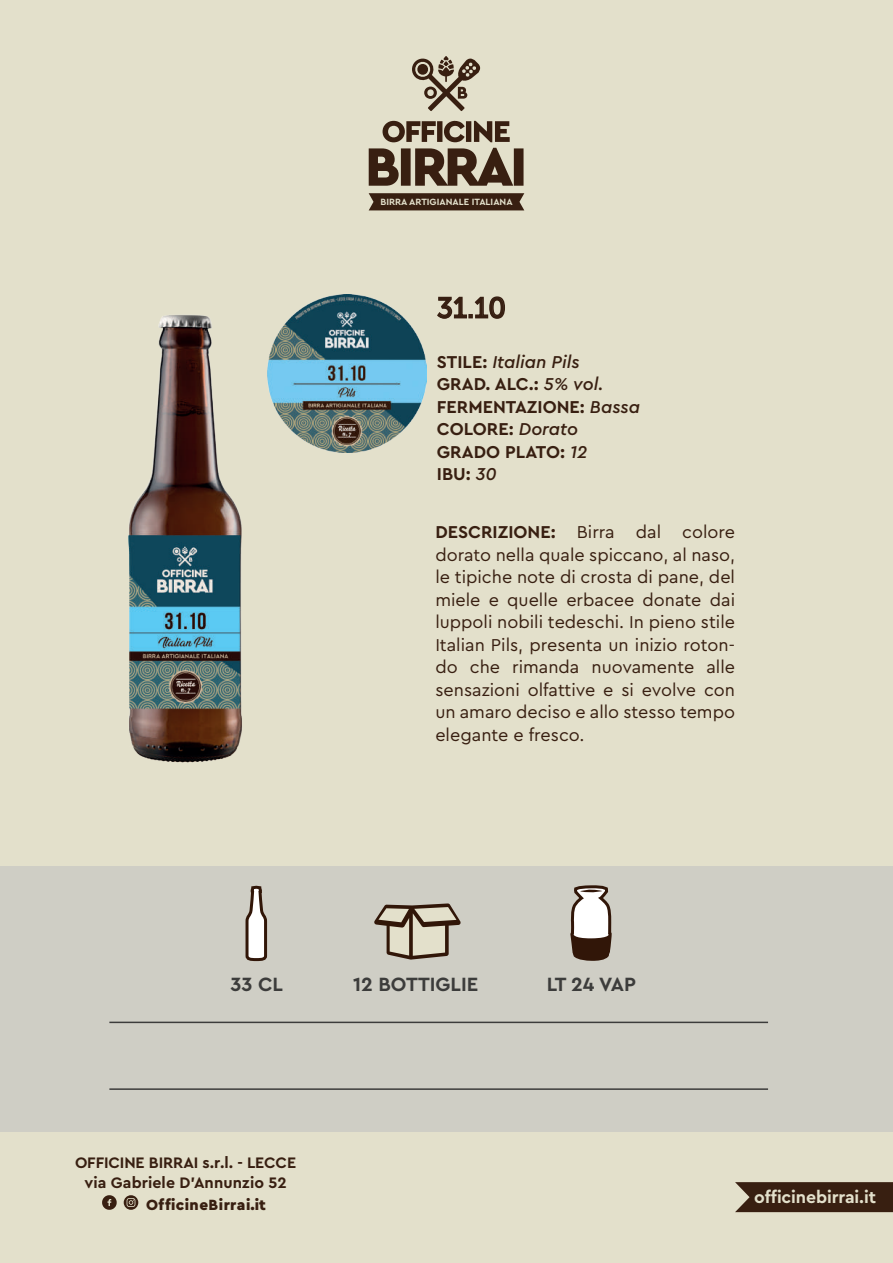
<style>
.page{position:relative;width:893px;height:1263px;background:#e3e0cb}
.page>*{position:absolute;margin:0;border:0;box-sizing:border-box;transform-origin:0 0}
.t1{font:28.5px "Museo Sans 500";color:#381f11}
.t2{font:700 20.1px "Cera Pro";color:#3c3c3b}
.t3{font:18px/22.5px "Cera Pro";color:#381f11;text-align:justify}
.t4{font:700 18px/22.5px "Cera Pro";color:#381f11}
.t5{font:700 17.7px "Cera Pro";letter-spacing:-.005em;color:#e3e0cb}
.t6{font:700 15.9px/19px "Cera Pro";color:#381f11;text-align:center}
.t7{font:900 15.45px "Cera Pro";letter-spacing:.03em;color:#381f11}
.t8{font:700 9.45px "Cera Pro";color:#e3e0cb}
.s1{font-weight:500;font-style:italic}
.s2{font-weight:700}
</style>
<div class="page">
<div style="left:0;top:866px;width:893px;height:265px;background:#cfcec5"></div>
<svg style="left:369px;top:193px;width:155px;height:17px;background:#3e2618"></svg>
<svg style="left:369px;top:148px;width:155px;height:38px"></svg>
<svg style="left:412px;top:56px;width:69px;height:55px"></svg>
<svg style="left:383px;top:121px;width:127px;height:21px"></svg>
<svg style="left:245px;top:885px;width:23px;height:77px"></svg>
<svg style="left:374px;top:903px;width:87px;height:56px"></svg>
<svg style="left:569px;top:885px;width:45px;height:139px"></svg>
<svg style="left:437px;top:296px;width:68px;height:23px"></svg>
<svg style="left:124px;top:1195px;width:14px;height:15px"></svg>
<svg style="left:102px;top:1195px;width:15px;height:15px"></svg>
<svg style="left:735px;top:1182px;width:158px;height:30px;background:#40281a"></svg>
<hr style="left:109px;top:1022px;width:659px;height:1px;background:#3c3c3b">
<hr style="left:109px;top:1088px;width:659px;height:2px;background:#3c3c3b">
<img style="left:128px;top:315px;width:114px;height:448px">
<img style="left:268px;top:294px;width:158px;height:158px">
<p class="t8" style="left:380px;top:195px;width:134px">BIRRA ARTIGIANALE ITALIANA</p>
<h1 class="t1" style="left:437px;top:292px;width:71px">31.10</h1>
<p class="t4" style="left:437px;top:349px;width:205px">STILE: <span class="s1">Italian Pils<br></span>GRAD. ALC.: <span class="s1">5% vol.<br></span>FERMENTAZIONE: <span class="s1">Bassa<br></span>COLORE: <span class="s1">Dorato<br></span>GRADO PLATO: <span class="s1">12<br></span>IBU: <span class="s1">30</span></p>
<p class="t3" style="left:435px;top:520px;width:301px"><span class="s2">DESCRIZIONE:</span> Birra dal colore dorato nella quale spiccano, al naso, le tipiche note di crosta di pane, del miele e quelle erbacee donate dai luppoli nobili tedeschi. In pieno stile Italian Pils, presenta un inizio roton&shy;do che rimanda nuovamente alle sensazioni olfattive e si evolve con un amaro deciso e allo stesso tempo elegante e fresco.</p>
<p class="t2" style="left:230px;top:971px;width:54px">33 CL</p>
<p class="t2" style="left:353px;top:971px;width:127px">12 BOTTIGLIE</p>
<p class="t2" style="left:547px;top:971px;width:91px">LT 24 VAP</p>
<p class="t6" style="left:75px;top:1153px;width:223px">OFFICINE BIRRAI s.r.l. - LECCE via Gabriele D’Annunzio 52</p>
<p class="t7" style="left:146px;top:1194px;width:121px">OfficineBirrai.it</p>
<p class="t5" style="left:754px;top:1186px;width:123px">officinebirrai.it</p>
</div>
